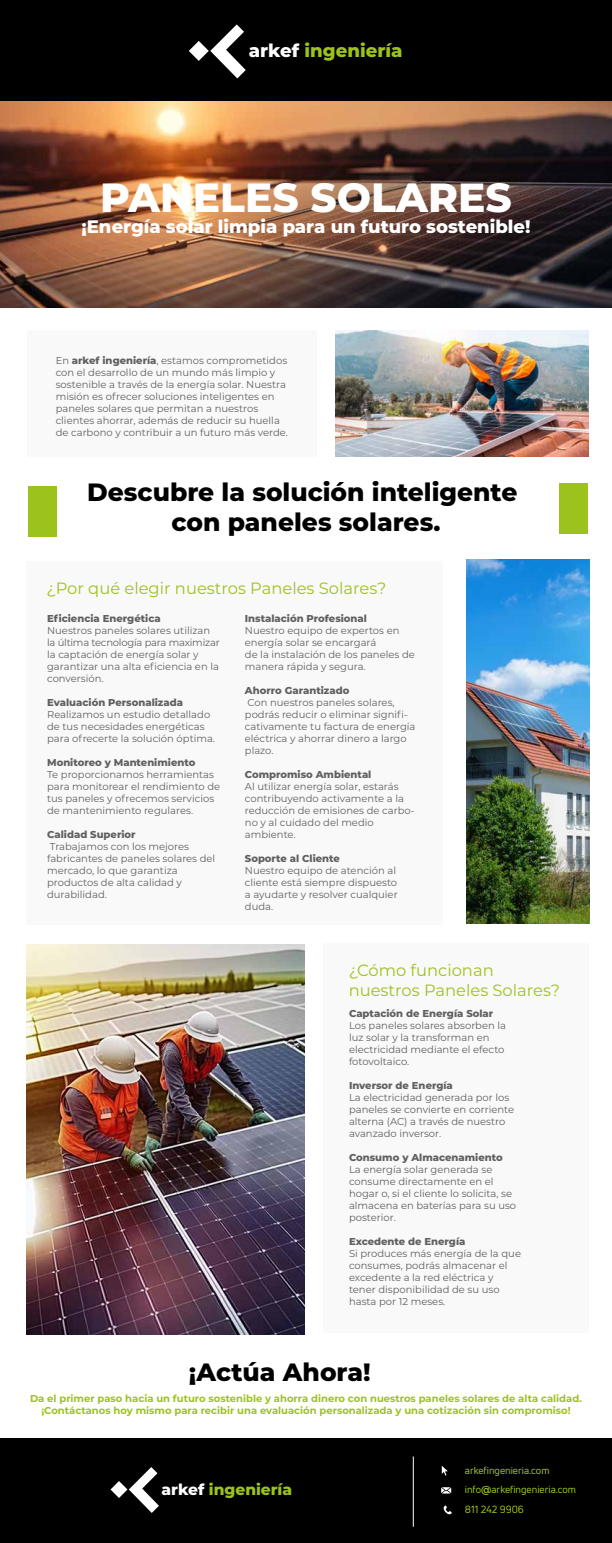
<style>
.page{position:relative;width:612px;height:1543px;background:#fff}
.page>*{position:absolute;margin:0;border:0;box-sizing:border-box;transform-origin:0 0}
.t1{font:800 40.6px "Montserrat";color:#fff}
.t2{font:800 25px/30px "Montserrat";color:#000;text-align:center}
.t3{font:800 18.2px "Montserrat";color:#9cc31c}
.t4{font:800 18px "Montserrat";color:#fff}
.t5{font:16.3px/19.6px "Montserrat";color:#9cc31c}
.t6{font:800 15.4px "Montserrat";color:#9cc31c}
.t7{font:10.2px "Uni Neue Trial Regular";color:#9cc31c}
.t8{font:10px/12px "Montserrat";color:#606060}
.t9{font:800 10px "Montserrat";color:#606060}
.t10{font:700 10px/12px "Montserrat";color:#9cc31c;text-align:center}
.t11{font:10px "Uni Neue Trial Regular";color:#9cc31c}
.s1{color:#fff}
.s2{font-weight:800}
.s3{font-family:"Montserrat";font-weight:600}
</style>
<div class="page">
<div style="left:27px;top:561px;width:416px;height:363px;background:#f9f9f9"></div>
<div style="left:323px;top:942px;width:265px;height:390px;background:#f9f9f9"></div>
<div style="left:27px;top:330px;width:290px;height:127px;background:#f9f9f9"></div>
<div style="left:0;top:0;width:612px;height:101px;background:#000"></div>
<svg style="left:189px;top:24px;width:57px;height:54px"></svg>
<img style="left:0;top:101px;width:612px;height:206px">
<img style="left:335px;top:330px;width:253px;height:126px">
<div style="left:28px;top:487px;width:29px;height:50px;background:#9cc31c"></div>
<div style="left:559px;top:483px;width:29px;height:50px;background:#9cc31c"></div>
<img style="left:466px;top:560px;width:123px;height:363px">
<img style="left:27px;top:944px;width:277px;height:389px">
<div style="left:0;top:1438px;width:612px;height:104px;background:#000"></div>
<svg style="left:111px;top:1467px;width:48px;height:45px"></svg>
<hr style="left:413px;top:1456px;width:1px;height:70px;background:#fff">
<svg style="left:444px;top:1505px;width:8px;height:9px"></svg>
<svg style="left:442px;top:1466px;width:6px;height:9px"></svg>
<svg style="left:441px;top:1487px;width:10px;height:6px"></svg>
<h3 class="t3" style="left:249px;top:37px;width:155px"><span class="s1">arkef</span> ingeniería</h3>
<h1 class="t1" style="left:100px;top:168px;width:413px">PANELES SOLARES</h1>
<h3 class="t4" style="left:81px;top:213px;width:451px">¡Energía solar limpia para un futuro sostenible!</h3>
<p class="t8" style="left:56px;top:354px;width:234px">En <span class="s2">arkef ingeniería</span>, estamos comprometidos con el desarrollo de un mundo más limpio y sostenible a través de la energía solar. Nuestra misión es ofrecer soluciones inteligentes en paneles solares que permitan a nuestros clientes ahorrar, además de reducir su huella de carbono y contribuir a un futuro más verde.</p>
<h2 class="t2" style="left:87px;top:476px;width:432px">Descubre la solución inteligente con paneles solares.</h2>
<h3 class="t5" style="left:46px;top:578px;width:341px">¿Por qué elegir nuestros Paneles Solares?</h3>
<p class="t9" style="left:47px;top:611px;width:115px">Eficiencia Energética</p>
<p class="t8" style="left:47px;top:624px;width:174px">Nuestros paneles solares utilizan la última tecnología para maximizar la captación de energía solar y garantizar una alta eficiencia en la conversión.</p>
<p class="t9" style="left:47px;top:695px;width:137px">Evaluación Personalizada</p>
<p class="t8" style="left:47px;top:708px;width:169px">Realizamos un estudio detallado de tus necesidades energéticas para ofrecerte la solución óptima.</p>
<p class="t9" style="left:47px;top:755px;width:150px">Monitoreo y Mantenimiento</p>
<p class="t8" style="left:47px;top:768px;width:175px">Te proporcionamos herramientas para monitorear el rendimiento de tus paneles y ofrecemos servicios de mantenimiento regulares.</p>
<p class="t9" style="left:47px;top:827px;width:90px">Calidad Superior</p>
<p class="t8" style="left:47px;top:840px;width:170px">Trabajamos con los mejores fabricantes de paneles solares del mercado, lo que garantiza productos de alta calidad y durabilidad.</p>
<p class="t9" style="left:245px;top:611px;width:124px">Instalación Profesional</p>
<p class="t8" style="left:245px;top:624px;width:171px">Nuestro equipo de expertos en energía solar se encargará<br>de la instalación de los paneles de manera rápida y segura.</p>
<p class="t9" style="left:245px;top:683px;width:106px">Ahorro Garantizado</p>
<p class="t8" style="left:245px;top:696px;width:172px">Con nuestros paneles solares, podrás reducir o eliminar signifi&shy;cativamente tu factura de energía eléctrica y ahorrar dinero a largo plazo.</p>
<p class="t9" style="left:245px;top:767px;width:128px">Compromiso Ambiental</p>
<p class="t8" style="left:245px;top:780px;width:171px">Al utilizar energía solar, estarás contribuyendo activamente a la reducción de emisiones de carbo&shy;no y al cuidado del medio ambiente.</p>
<p class="t9" style="left:245px;top:851px;width:97px">Soporte al Cliente</p>
<p class="t8" style="left:245px;top:864px;width:154px">Nuestro equipo de atención al cliente está siempre dispuesto a ayudarte y resolver cualquier duda.</p>
<h3 class="t5" style="left:349px;top:959px;width:213px">¿Cómo funcionan nuestros Paneles Solares?</h3>
<p class="t9" style="left:349px;top:1006px;width:146px">Captación de Energía Solar</p>
<p class="t8" style="left:349px;top:1019px;width:159px">Los paneles solares absorben la luz solar y la transforman en electricidad mediante el efecto fotovoltaico.</p>
<p class="t9" style="left:349px;top:1078px;width:105px">Inversor de Energía</p>
<p class="t8" style="left:349px;top:1091px;width:167px">La electricidad generada por los paneles se convierte en corriente alterna (AC) a través de nuestro avanzado inversor.</p>
<p class="t9" style="left:349px;top:1150px;width:155px">Consumo y Almacenamiento</p>
<p class="t8" style="left:349px;top:1163px;width:169px">La energía solar generada se consume directamente en el hogar o, si el cliente lo solicita, se almacena en baterías para su uso posterior.</p>
<p class="t9" style="left:349px;top:1234px;width:118px">Excedente de Energía</p>
<p class="t8" style="left:349px;top:1247px;width:174px">Si produces más energía de la que consumes, podrás almacenar el excedente a la red eléctrica y tener disponibilidad de su uso hasta por 12 meses.</p>
<h2 class="t2" style="left:189px;top:1355px;width:183px">¡Actúa Ahora!</h2>
<p class="t10" style="left:30px;top:1391px;width:553px">Da el primer paso hacia un futuro sostenible y ahorra dinero con nuestros paneles solares de alta calidad. ¡Contáctanos hoy mismo para recibir una evaluación personalizada y una cotización sin compromiso!</p>
<h3 class="t6" style="left:162px;top:1477px;width:132px"><span class="s1">arkef</span> ingeniería</h3>
<p class="t11" style="left:465px;top:1464px;width:86px">arkefingenieria.com</p>
<p class="t11" style="left:465px;top:1483px;width:113px">info<span class="s3">@</span>arkefingenieria.com</p>
<p class="t7" style="left:465px;top:1503px;width:60px">811 242 9906</p>
</div>
